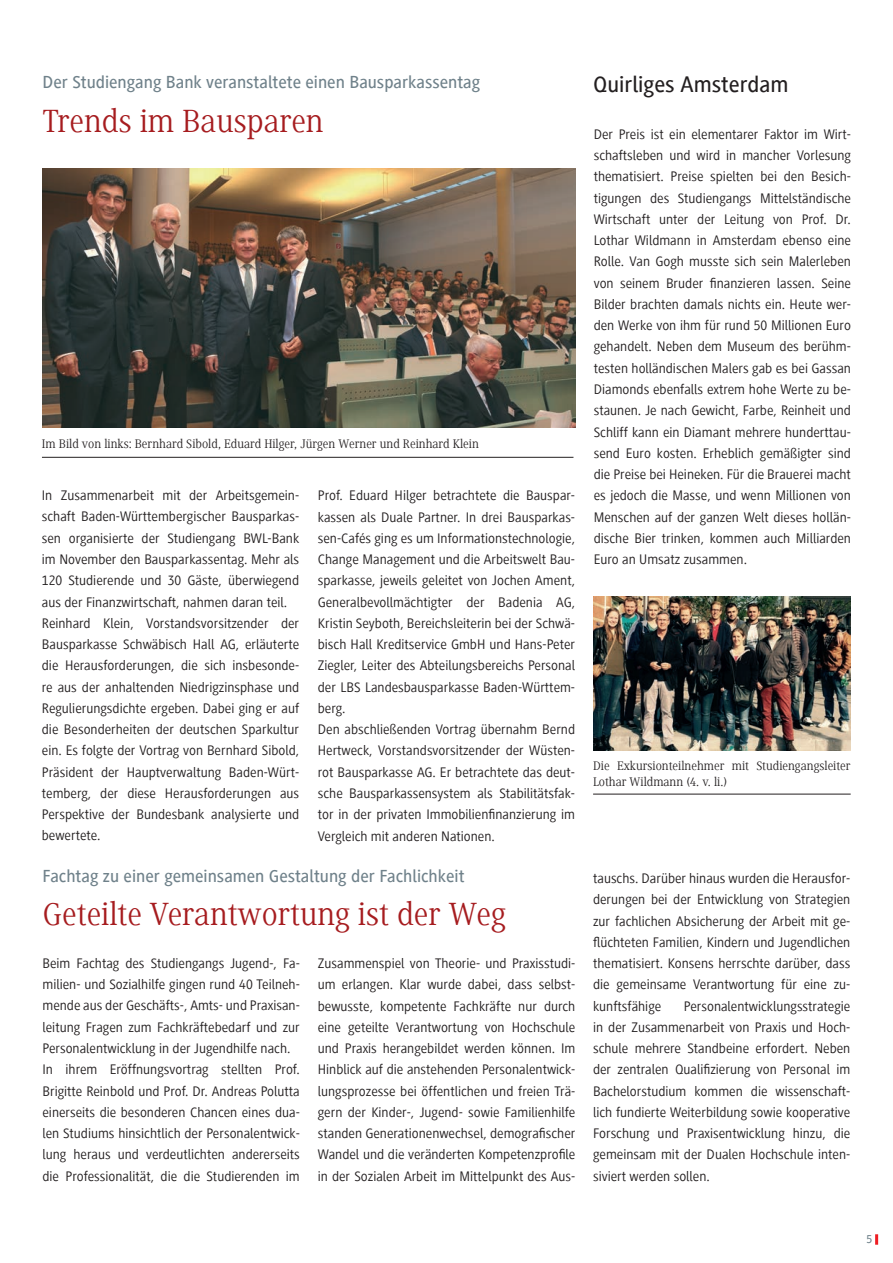
<style>
.page{position:relative;width:893px;height:1263px;background:#fff}
.page>*{position:absolute;margin:0;border:0;box-sizing:border-box;transform-origin:0 0}
.t1{font:33px "Generis Serif Com";color:#a61c1f}
.t2{font:500 23.25px "Generis Sans Com";color:#231f20}
.t3{font:500 18px "Generis Sans Com";color:#6f818a}
.t4{font:14.25px/21.3px "Generis Sans Com";color:#231f20;text-align:justify}
.t5{font:12.75px/15.3px "Generis Serif Com";color:#231f20}
.t6{font:500 12px "Generis Sans Com";color:#6f818a}
</style>
<div class="page">
<svg style="left:875px;top:1234px;width:3px;height:11px"></svg>
<img style="left:593px;top:596px;width:257px;height:154px">
<hr style="left:593px;top:794px;width:258px;height:1px;background:#231f20">
<img style="left:43px;top:168px;width:532px;height:260px">
<hr style="left:42px;top:457px;width:531px;height:1px;background:#231f20">
<p class="t3" style="left:43px;top:73px;width:439px">Der Studiengang Bank veranstaltete einen Bausparkassentag</p>
<h1 class="t1" style="left:43px;top:103px;width:283px">Trends im Bausparen</h1>
<p class="t5" style="left:42px;top:436px;width:438px">Im Bild von links: Bernhard Sibold, Eduard Hilger, Jürgen Werner und Reinhard Klein</p>
<p class="t4" style="left:42px;top:485px;width:259px;text-align:left">In Zusammenarbeit mit der Arbeitsgemein&shy;schaft Baden-Württembergischer Bausparkas&shy;sen organisierte der Studiengang BWL-Bank im November den Bausparkassentag. Mehr als 120 Studierende und 30 Gäste, überwiegend aus der Finanzwirtschaft, nahmen daran teil.<br>Reinhard Klein, Vorstandsvorsitzender der Bausparkasse Schwäbisch Hall AG, erläuterte die Herausforderungen, die sich insbesonde&shy;re aus der anhaltenden Niedrigzinsphase und Regulierungsdichte ergeben. Dabei ging er auf die Besonderheiten der deutschen Sparkultur ein. Es folgte der Vortrag von Bernhard Sibold, Präsident der Hauptverwaltung Baden-Würt&shy;temberg, der diese Herausforderungen aus Perspektive der Bundesbank analysierte und bewertete.</p>
<p class="t4" style="left:318px;top:485px;width:259px;text-align:left">Prof. Eduard Hilger betrachtete die Bauspar&shy;kassen als Duale Partner. In drei Bausparkas&shy;sen-Cafés ging es um Informationstechnologie, Change Management und die Arbeitswelt Bau&shy;sparkasse, jeweils geleitet von Jochen Ament, Generalbevollmächtigter der Badenia AG, Kristin Seyboth, Bereichsleiterin bei der Schwä&shy;bisch Hall Kreditservice GmbH und Hans-Peter Ziegler, Leiter des Abteilungsbereichs Personal der LBS Landesbausparkasse Baden-Württem&shy;berg.<br>Den abschließenden Vortrag übernahm Bernd Hertweck, Vorstandsvorsitzender der Wüsten&shy;rot Bausparkasse AG. Er betrachtete das deut&shy;sche Bausparkassensystem als Stabilitätsfak&shy;tor in der privaten Immobilienfinanzierung im Vergleich mit anderen Nationen.</p>
<p class="t3" style="left:43px;top:866px;width:423px">Fachtag zu einer gemeinsamen Gestaltung der Fachlichkeit</p>
<h1 class="t1" style="left:43px;top:896px;width:465px">Geteilte Verantwortung ist der Weg</h1>
<p class="t4" style="left:43px;top:953px;width:259px;text-align:left">Beim Fachtag des Studiengangs Jugend-, Fa&shy;milien- und Sozialhilfe gingen rund 40 Teilneh&shy;mende aus der Geschäfts-, Amts- und Praxisan&shy;leitung Fragen zum Fachkräftebedarf und zur Personalentwicklung in der Jugendhilfe nach.<br>In ihrem Eröffnungsvortrag stellten Prof.<br>Brigitte Reinbold und Prof. Dr. Andreas Polutta einerseits die besonderen Chancen eines dua&shy;len Studiums hinsichtlich der Personalentwick&shy;lung heraus und verdeutlichten andererseits die Professionalität, die die Studierenden im</p>
<p class="t4" style="left:318px;top:953px;width:259px">Zusammenspiel von Theorie- und Praxisstudi&shy;um erlangen. Klar wurde dabei, dass selbst&shy;bewusste, kompetente Fachkräfte nur durch eine geteilte Verantwortung von Hochschule und Praxis herangebildet werden können. Im Hinblick auf die anstehenden Personalentwick&shy;lungsprozesse bei öffentlichen und freien Trä&shy;gern der Kinder-, Jugend- sowie Familienhilfe standen Generationenwechsel, demografischer Wandel und die veränderten Kompetenzprofile in der Sozialen Arbeit im Mittelpunkt des Aus-</p>
<h2 class="t2" style="left:593px;top:72px;width:197px">Quirliges Amsterdam</h2>
<p class="t4" style="left:594px;top:124px;width:259px">Der Preis ist ein elementarer Faktor im Wirt&shy;schaftsleben und wird in mancher Vorlesung thematisiert. Preise spielten bei den Besich&shy;tigungen des Studiengangs Mittelständische Wirtschaft unter der Leitung von Prof. Dr.<br>Lothar Wildmann in Amsterdam ebenso eine Rolle. Van Gogh musste sich sein Malerleben von seinem Bruder finanzieren lassen. Seine Bilder brachten damals nichts ein. Heute wer&shy;den Werke von ihm für rund 50 Millionen Euro gehandelt. Neben dem Museum des berühm&shy;testen holländischen Malers gab es bei Gassan Diamonds ebenfalls extrem hohe Werte zu be&shy;staunen. Je nach Gewicht, Farbe, Reinheit und Schliff kann ein Diamant mehrere hunderttau&shy;send Euro kosten. Erheblich gemäßigter sind die Preise bei Heineken. Für die Brauerei macht es jedoch die Masse, und wenn Millionen von Menschen auf der ganzen Welt dieses hollän&shy;dische Bier trinken, kommen auch Milliarden Euro an Umsatz zusammen.</p>
<p class="t5" style="left:593px;top:758px;width:259px">Die Exkursionteilnehmer mit Studiengangsleiter<br>Lothar Wildmann (4. v. li.)</p>
<p class="t4" style="left:593px;top:868px;width:259px">tauschs. Darüber hinaus wurden die Herausfor&shy;derungen bei der Entwicklung von Strategien zur fachlichen Absicherung der Arbeit mit ge&shy;flüchteten Familien, Kindern und Jugendlichen thematisiert. Konsens herrschte darüber, dass die gemeinsame Verantwortung für eine zu&shy;kunftsfähige</p>
<p class="t4" style="left:593px;top:995px;width:259px;text-indent:91px">Personalentwicklungsstrategie in der Zusammenarbeit von Praxis und Hoch&shy;schule mehrere Standbeine erfordert. Neben der zentralen Qualifizierung von Personal im Bachelorstudium kommen die wissenschaft&shy;lich fundierte Weiterbildung sowie kooperative Forschung und Praxisentwicklung hinzu, die gemeinsam mit der Dualen Hochschule inten&shy;siviert werden sollen.</p>
<p class="t6" style="left:866px;top:1232px;width:7px">5</p>
</div>
